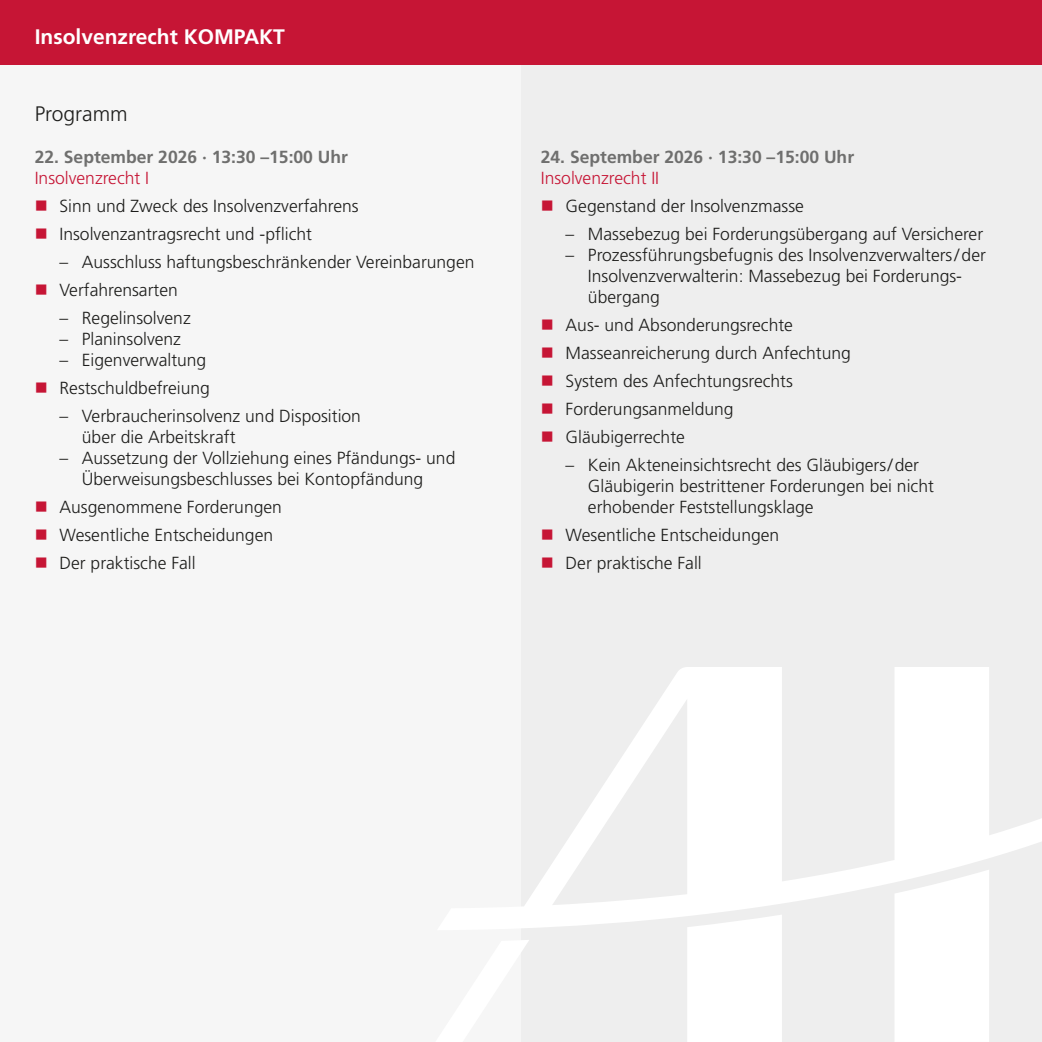
<style>
.page{position:relative;width:1042px;height:1042px;background:#fff}
.page>*{position:absolute;margin:0;border:0;box-sizing:border-box;transform-origin:0 0}
.t1{font:700 21px "Frutiger LT Pro";color:#fff}
.t2{font:300 21px "Frutiger LT Pro";color:#1d1d1b}
.t3{font:300 17.5px "Frutiger LT Pro";color:#1d1d1b}
.t4{font:700 17.5px "Frutiger LT Pro";color:#6f6f6e}
.t5{font:300 17.5px "Frutiger LT Pro";color:#c61535}
</style>
<div class="page">
<div style="left:521px;top:64px;width:521px;height:978px;background:#eee"></div>
<div style="left:0;top:64px;width:521px;height:978px;background:#f6f6f6"></div>
<div style="left:0;top:0;width:1042px;height:64px;background:#c61535"></div>
<hr style="left:1041px;top:66px;width:1px;height:976px;background:#c61535">
<div style="left:687px;top:930px;width:95px;height:112px;background:#fff"></div>
<div style="left:895px;top:930px;width:94px;height:112px;background:#fff"></div>
<svg style="left:521px;top:940px;width:8px;height:12px"></svg>
<svg style="left:521px;top:667px;width:521px;height:263px"></svg>
<p class="t1" style="left:35px;top:28px;width:252px">Insolvenzrecht KOMPAKT</p>
<p class="t2" style="left:35px;top:105px;width:94px">Programm</p>
<p class="t4" style="left:35px;top:150px;width:315px">22. September 2026 · 13:30 –15:00 Uhr</p>
<p class="t5" style="left:35px;top:171px;width:116px">Insolvenzrecht I</p>
<p class="t3" style="left:60px;top:199px;width:301px">Sinn und Zweck des Insolvenzverfahrens</p>
<p class="t3" style="left:60px;top:227px;width:254px">Insolvenzantragsrecht und -pflicht</p>
<p class="t3" style="left:60px;top:255px;width:416px">– Ausschluss haftungsbeschränkender Vereinbarungen</p>
<p class="t3" style="left:60px;top:283px;width:120px">Verfahrensarten</p>
<p class="t3" style="left:60px;top:311px;width:133px">– Regelinsolvenz</p>
<p class="t3" style="left:60px;top:332px;width:123px">– Planinsolvenz</p>
<p class="t3" style="left:60px;top:353px;width:148px">– Eigenverwaltung</p>
<p class="t3" style="left:60px;top:381px;width:152px">Restschuldbefreiung</p>
<p class="t3" style="left:60px;top:409px;width:303px">– Verbraucherinsolvenz und Disposition</p>
<p class="t3" style="left:82px;top:430px;width:155px">über die Arbeitskraft</p>
<p class="t3" style="left:60px;top:451px;width:397px">– Aussetzung der Vollziehung eines Pfändungs- und</p>
<p class="t3" style="left:82px;top:472px;width:343px">Überweisungsbeschlusses bei Kontopfändung</p>
<p class="t3" style="left:60px;top:500px;width:224px">Ausgenommene Forderungen</p>
<p class="t3" style="left:60px;top:528px;width:215px">Wesentliche Entscheidungen</p>
<p class="t3" style="left:60px;top:556px;width:138px">Der praktische Fall</p>
<p class="t4" style="left:541px;top:150px;width:315px">24. September 2026 · 13:30 –15:00 Uhr</p>
<p class="t5" style="left:541px;top:171px;width:120px">Insolvenzrecht II</p>
<p class="t3" style="left:566px;top:199px;width:240px">Gegenstand der Insolvenzmasse</p>
<p class="t3" style="left:566px;top:227px;width:419px">– Massebezug bei Forderungsübergang auf Versicherer</p>
<p class="t3" style="left:566px;top:248px;width:422px">– Prozessführungsbefugnis des Insolvenzverwalters / der</p>
<p class="t3" style="left:588px;top:269px;width:376px">Insolvenzverwalterin: Massebezug bei Forderungs-</p>
<p class="t3" style="left:588px;top:290px;width:73px">übergang</p>
<p class="t3" style="left:566px;top:318px;width:229px">Aus- und Absonderungsrechte</p>
<p class="t3" style="left:566px;top:346px;width:287px">Masseanreicherung durch Anfechtung</p>
<p class="t3" style="left:566px;top:374px;width:229px">System des Anfechtungsrechts</p>
<p class="t3" style="left:566px;top:402px;width:169px">Forderungsanmeldung</p>
<p class="t3" style="left:566px;top:430px;width:121px">Gläubigerrechte</p>
<p class="t3" style="left:566px;top:458px;width:355px">– Kein Akteneinsichtsrecht des Gläubigers / der</p>
<p class="t3" style="left:588px;top:479px;width:347px">Gläubigerin bestrittener Forderungen bei nicht</p>
<p class="t3" style="left:588px;top:500px;width:227px">erhobender Feststellungsklage</p>
<p class="t3" style="left:566px;top:528px;width:215px">Wesentliche Entscheidungen</p>
<p class="t3" style="left:566px;top:556px;width:138px">Der praktische Fall</p>
</div>
